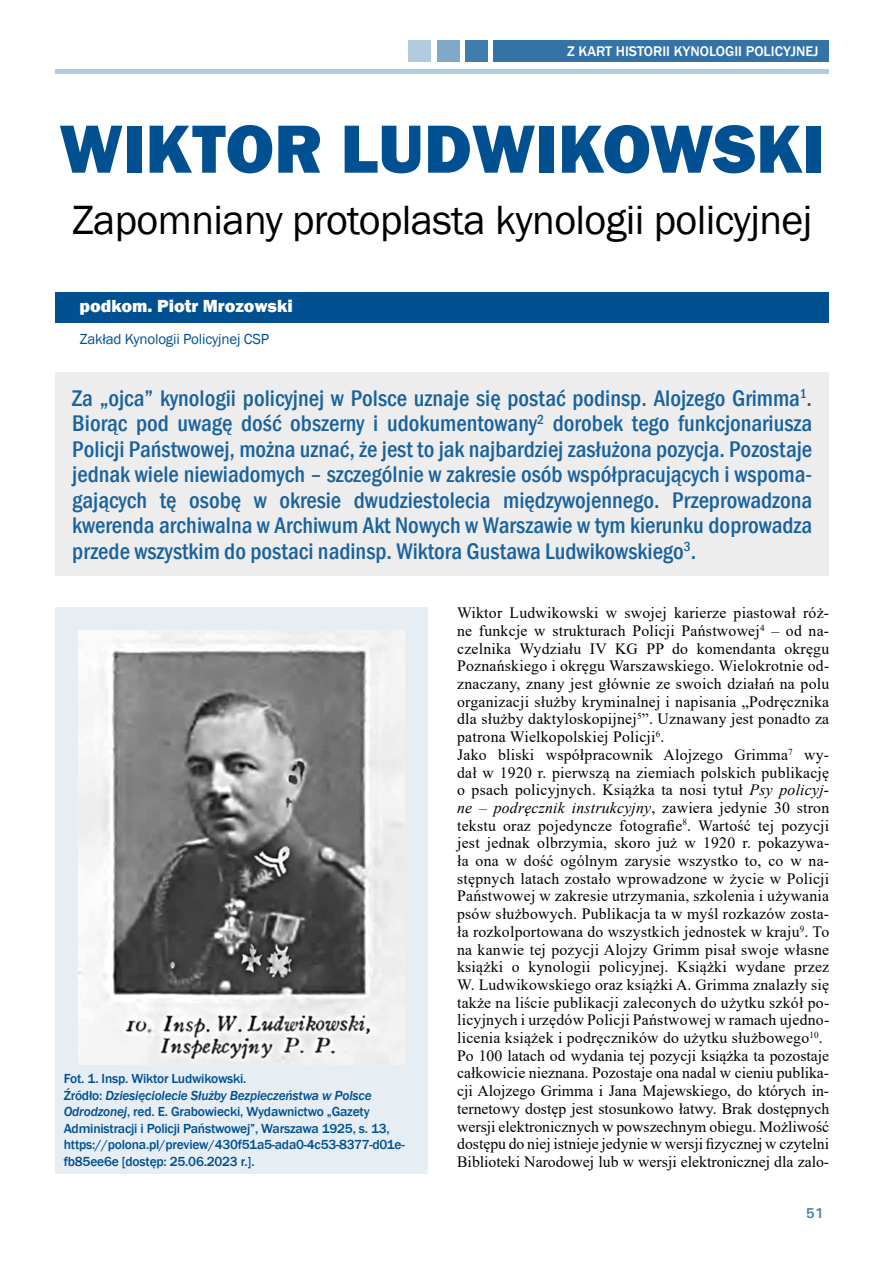
<style>
.page{position:relative;width:893px;height:1263px;background:#fff}
.page>*{position:absolute;margin:0;border:0;box-sizing:border-box;transform-origin:0 0}
.t1{font:800 70.5px "Franklin Gothic";color:#005092}
.t2{font:42px "Franklin Gothic";letter-spacing:-.015em;color:#000}
.t3{font:500 condensed 23.25px/25.5px "Franklin Gothic";color:#1a629d;text-align:justify}
.t4{font:800 18px "Franklin Gothic";color:#fff}
.t5{font:15.75px/17.7px "Times New Roman";letter-spacing:.015em;color:#000}
.t6{font:15px "Franklin Gothic";letter-spacing:-.01em;color:#005092}
.t7{font:500 14.4px "Franklin Gothic";color:#fff}
.t8{font:700 14.4px "Univers";color:#4d85b2}
.t9{font:500 13.5px/16.5px "Franklin Gothic";letter-spacing:-.015em;color:#005092}
.s1{font-style:italic}
</style>
<div class="page">
<hr style="left:55px;top:70px;width:774px;height:4px;background:#b3cbde">
<div style="left:493px;top:41px;width:336px;height:21px;background:#3373a8"></div>
<div style="left:465px;top:41px;width:23px;height:21px;background:#407cad"></div>
<div style="left:437px;top:41px;width:22px;height:21px;background:#80a8c8"></div>
<div style="left:408px;top:41px;width:23px;height:21px;background:#b3cbde"></div>
<div style="left:55px;top:608px;width:372px;height:566px;background:#e6eef4"></div>
<div style="left:55px;top:372px;width:774px;height:204px;background:#ededed"></div>
<div style="left:55px;top:292px;width:774px;height:31px;background:#005092"></div>
<img style="left:78px;top:630px;width:327px;height:435px">
<p class="t7" style="left:567px;top:43px;width:253px">Z KART HISTORII KYNOLOGII POLICYJNEJ</p>
<h1 class="t1" style="left:59px;top:103px;width:767px">WIKTOR LUDWIKOWSKI</h1>
<h2 class="t2" style="left:72px;top:194px;width:742px">Zapomniany protoplasta kynologii policyjnej</h2>
<p class="t4" style="left:80px;top:295px;width:215px">podkom. Piotr Mrozowski</p>
<p class="t6" style="left:80px;top:330px;width:191px">Zakład Kynologii Policyjnej CSP</p>
<p class="t3" style="left:72px;top:385px;width:741px">Za „ojca” kynologii policyjnej w Polsce uznaje się postać podinsp. Alojzego Grimma<sup>1</sup>.<br>Biorąc pod uwagę dość obszerny i udokumentowany<sup>2</sup> dorobek tego funkcjonariusza Policji Państwowej, można uznać, że jest to jak najbardziej zasłużona pozycja. Pozostaje jednak wiele niewiadomych – szczególnie w zakresie osób współpracujących i wspoma&shy;gających tę osobę w okresie dwudziestolecia międzywojennego. Przeprowadzona kwerenda archiwalna w Archiwum Akt Nowych w Warszawie w tym kierunku doprowadza przede wszystkim do postaci nadinsp. Wiktora Gustawa Ludwikowskiego<sup>3</sup>.</p>
<p class="t9" style="left:64px;top:1070px;width:342px">Fot. 1. Insp. Wiktor Ludwikowski.<br>Źródło: <span class="s1">Dziesięciolecie Służby Bezpieczeństwa w Polsce Odrodzonej</span>, red. E. Grabowiecki, Wydawnictwo „Gazety Administracji i Policji Państwowej”, Warszawa 1925, s. 13, https://polona.pl/preview/430f51a5-ada0-4c53-8377-d01e&shy;fb85ee6e [dostęp: 25.06.2023 r.].</p>
<p class="t5" style="left:457px;top:603px;width:374px">Wiktor Ludwikowski w swojej karierze piastował róż&shy;ne funkcje w strukturach Policji Państwowej<sup>4</sup> – od na&shy;czelnika Wydziału IV KG PP do komendanta okręgu Poznańskiego i okręgu Warszawskiego. Wielokrotnie od&shy;znaczany, znany jest głównie ze swoich działań na polu organizacji służby kryminalnej i napisania „Podręcznika dla służby daktyloskopijnej<sup>5</sup>”. Uznawany jest ponadto za patrona Wielkopolskiej Policji<sup>6</sup>.<br>Jako bliski współpracownik Alojzego Grimma<sup>7</sup> wy&shy;dał w 1920 r. pierwszą na ziemiach polskich publikację o psach policyjnych. Książka ta nosi tytuł <span class="s1">Psy policyj&shy;ne – podręcznik instrukcyjny</span>, zawiera jedynie 30 stron tekstu oraz pojedyncze fotografie<sup>8</sup>. Wartość tej pozycji jest jednak olbrzymia, skoro już w 1920 r. pokazywa&shy;ła ona w dość ogólnym zarysie wszystko to, co w na&shy;stępnych latach zostało wprowadzone w życie w Policji Państwowej w zakresie utrzymania, szkolenia i używania psów służbowych. Publikacja ta w myśl rozkazów zosta&shy;ła rozkolportowana do wszystkich jednostek w kraju<sup>9</sup>. To na kanwie tej pozycji Alojzy Grimm pisał swoje własne książki o kynologii policyjnej. Książki wydane przez W. Ludwikowskiego oraz książki A. Grimma znalazły się także na liście publikacji zaleconych do użytku szkół po&shy;licyjnych i urzędów Policji Państwowej w ramach ujedno&shy;licenia książek i podręczników do użytku służbowego<sup>10</sup>.<br>Po 100 latach od wydania tej pozycji książka ta pozostaje całkowicie nieznana. Pozostaje ona nadal w cieniu publika&shy;cji Alojzego Grimma i Jana Majewskiego, do których in&shy;ternetowy dostęp jest stosunkowo łatwy. Brak dostępnych wersji elektronicznych w powszechnym obiegu. Możliwość dostępu do niej istnieje jedynie w wersji fizycznej w czytelni Biblioteki Narodowej lub w wersji elektronicznej dla zalo-</p>
<p class="t8" style="left:806px;top:1204px;width:20px">51</p>
</div>
